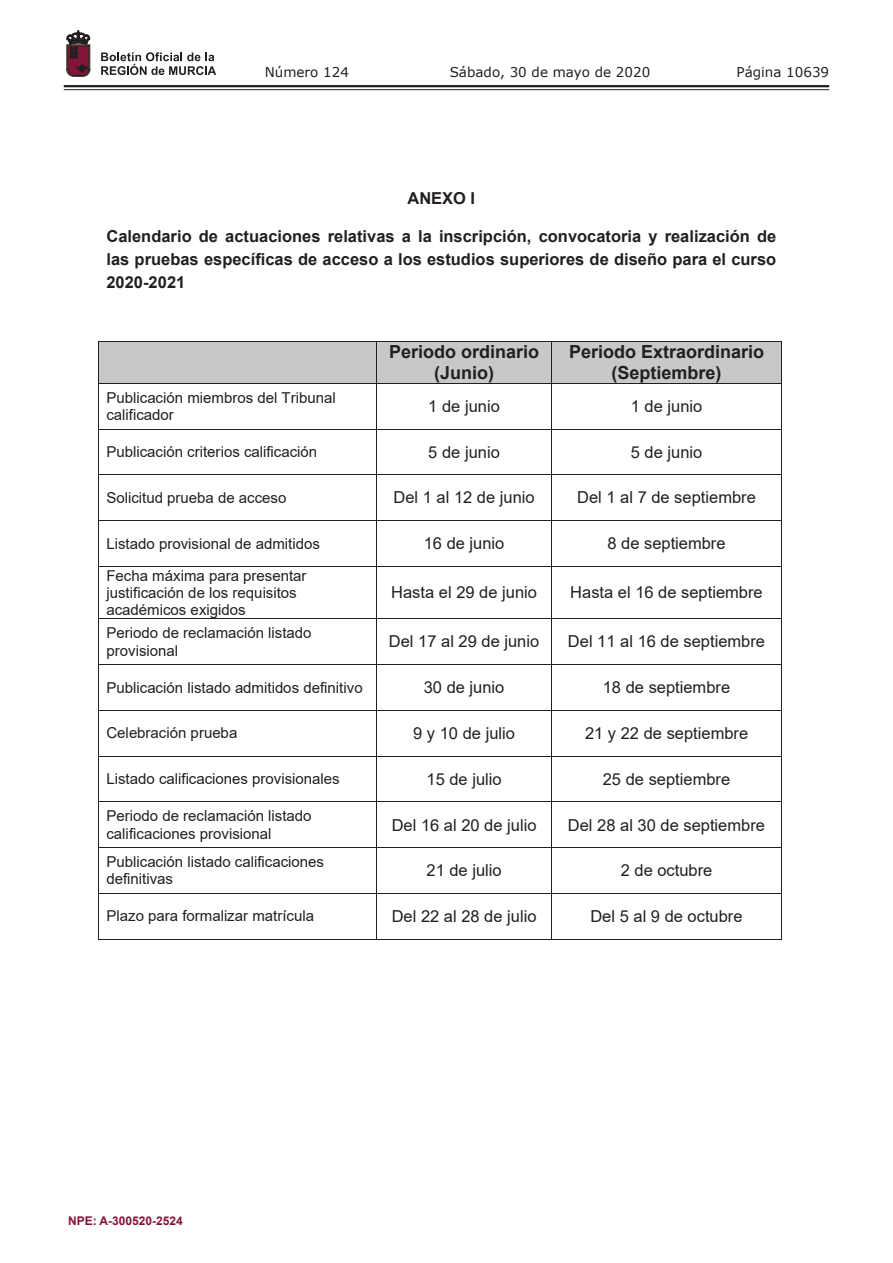
<style>
.page{position:relative;width:893px;height:1263px;background:#fff}
.page>*{position:absolute;margin:0;border:0;box-sizing:border-box;transform-origin:0 0}
.t1{font:700 18px/20.7px "Arial";color:#231f20;text-align:center}
.t2{font:16.5px "Arial";color:#231f20}
.t3{font:700 16.5px/22.8px "Arial";color:#231f20;text-align:justify}
.t4{font:15px/17.2px "Arial";color:#231f20}
.t5{font:13.5px "Verdana";color:#231f20}
.t6{font:700 12px "Arial";color:#83143a}
</style>
<div class="page">
<hr style="left:64px;top:85px;width:765px;height:2px;background:#231f20">
<hr style="left:64px;top:89px;width:765px;height:1px;background:#231f20">
<svg style="left:101px;top:52px;width:115px;height:23px"></svg>
<svg style="left:67px;top:31px;width:23px;height:45px"></svg>
<div style="left:99px;top:341px;width:277px;height:42px;background:#c7c8ca"></div>
<div style="left:377px;top:341px;width:174px;height:42px;background:#c7c8ca"></div>
<div style="left:552px;top:341px;width:229px;height:42px;background:#c7c8ca"></div>
<hr style="left:98px;top:341px;width:684px;height:1px;background:#231f20">
<hr style="left:98px;top:341px;width:1px;height:42px;background:#231f20">
<hr style="left:376px;top:341px;width:1px;height:42px;background:#231f20">
<hr style="left:552px;top:341px;width:1px;height:42px;background:#231f20">
<hr style="left:781px;top:341px;width:1px;height:42px;background:#231f20">
<hr style="left:98px;top:383px;width:684px;height:1px;background:#231f20">
<hr style="left:98px;top:384px;width:1px;height:45px;background:#231f20">
<hr style="left:376px;top:384px;width:1px;height:45px;background:#231f20">
<hr style="left:552px;top:384px;width:1px;height:45px;background:#231f20">
<hr style="left:781px;top:384px;width:1px;height:45px;background:#231f20">
<hr style="left:98px;top:429px;width:684px;height:1px;background:#231f20">
<hr style="left:98px;top:429px;width:1px;height:45px;background:#231f20">
<hr style="left:376px;top:429px;width:1px;height:45px;background:#231f20">
<hr style="left:552px;top:429px;width:1px;height:45px;background:#231f20">
<hr style="left:781px;top:429px;width:1px;height:45px;background:#231f20">
<hr style="left:98px;top:474px;width:684px;height:1px;background:#231f20">
<hr style="left:98px;top:475px;width:1px;height:45px;background:#231f20">
<hr style="left:376px;top:475px;width:1px;height:45px;background:#231f20">
<hr style="left:552px;top:475px;width:1px;height:45px;background:#231f20">
<hr style="left:781px;top:475px;width:1px;height:45px;background:#231f20">
<hr style="left:98px;top:520px;width:684px;height:1px;background:#231f20">
<hr style="left:98px;top:521px;width:1px;height:45px;background:#231f20">
<hr style="left:376px;top:521px;width:1px;height:45px;background:#231f20">
<hr style="left:552px;top:521px;width:1px;height:45px;background:#231f20">
<hr style="left:781px;top:521px;width:1px;height:45px;background:#231f20">
<hr style="left:98px;top:566px;width:684px;height:1px;background:#231f20">
<hr style="left:98px;top:567px;width:1px;height:51px;background:#231f20">
<hr style="left:376px;top:567px;width:1px;height:51px;background:#231f20">
<hr style="left:552px;top:567px;width:1px;height:51px;background:#231f20">
<hr style="left:781px;top:567px;width:1px;height:51px;background:#231f20">
<hr style="left:98px;top:618px;width:684px;height:1px;background:#231f20">
<hr style="left:98px;top:619px;width:1px;height:45px;background:#231f20">
<hr style="left:376px;top:619px;width:1px;height:45px;background:#231f20">
<hr style="left:552px;top:619px;width:1px;height:45px;background:#231f20">
<hr style="left:781px;top:619px;width:1px;height:45px;background:#231f20">
<hr style="left:98px;top:664px;width:684px;height:1px;background:#231f20">
<hr style="left:98px;top:665px;width:1px;height:45px;background:#231f20">
<hr style="left:376px;top:665px;width:1px;height:45px;background:#231f20">
<hr style="left:552px;top:665px;width:1px;height:45px;background:#231f20">
<hr style="left:781px;top:665px;width:1px;height:45px;background:#231f20">
<hr style="left:98px;top:710px;width:684px;height:1px;background:#231f20">
<hr style="left:98px;top:711px;width:1px;height:45px;background:#231f20">
<hr style="left:376px;top:711px;width:1px;height:45px;background:#231f20">
<hr style="left:552px;top:711px;width:1px;height:45px;background:#231f20">
<hr style="left:781px;top:711px;width:1px;height:45px;background:#231f20">
<hr style="left:98px;top:756px;width:684px;height:1px;background:#231f20">
<hr style="left:98px;top:756px;width:1px;height:45px;background:#231f20">
<hr style="left:376px;top:756px;width:1px;height:45px;background:#231f20">
<hr style="left:552px;top:756px;width:1px;height:45px;background:#231f20">
<hr style="left:781px;top:756px;width:1px;height:45px;background:#231f20">
<hr style="left:98px;top:801px;width:684px;height:1px;background:#231f20">
<hr style="left:98px;top:802px;width:1px;height:45px;background:#231f20">
<hr style="left:376px;top:802px;width:1px;height:45px;background:#231f20">
<hr style="left:552px;top:802px;width:1px;height:45px;background:#231f20">
<hr style="left:781px;top:802px;width:1px;height:45px;background:#231f20">
<hr style="left:98px;top:847px;width:684px;height:1px;background:#231f20">
<hr style="left:98px;top:848px;width:1px;height:45px;background:#231f20">
<hr style="left:376px;top:848px;width:1px;height:45px;background:#231f20">
<hr style="left:552px;top:848px;width:1px;height:45px;background:#231f20">
<hr style="left:781px;top:848px;width:1px;height:45px;background:#231f20">
<hr style="left:98px;top:893px;width:684px;height:1px;background:#231f20">
<hr style="left:98px;top:894px;width:1px;height:45px;background:#231f20">
<hr style="left:98px;top:939px;width:278px;height:1px;background:#231f20">
<hr style="left:376px;top:894px;width:1px;height:45px;background:#231f20">
<hr style="left:377px;top:939px;width:175px;height:1px;background:#231f20">
<hr style="left:552px;top:894px;width:1px;height:45px;background:#231f20">
<hr style="left:552px;top:939px;width:229px;height:1px;background:#231f20">
<hr style="left:781px;top:894px;width:1px;height:45px;background:#231f20">
<p class="t5" style="left:265px;top:62px;width:86px">Número 124</p>
<p class="t5" style="left:450px;top:62px;width:202px">Sábado, 30 de mayo de 2020</p>
<p class="t5" style="left:736px;top:62px;width:94px">Página 10639</p>
<p class="t3" style="left:407px;top:187px;width:69px">ANEXO I</p>
<p class="t3" style="left:106px;top:225px;width:671px">Calendario de actuaciones relativas a la inscripción, convocatoria y realización de las pruebas específicas de acceso a los estudios superiores de diseño para el curso 2020-2021</p>
<p class="t1" style="left:389px;top:342px;width:152px">Periodo ordinario (Junio)</p>
<p class="t1" style="left:569px;top:342px;width:197px">Periodo Extraordinario (Septiembre)</p>
<p class="t4" style="left:106px;top:389px;width:231px">Publicación miembros del Tribunal calificador</p>
<p class="t2" style="left:428px;top:395px;width:73px">1 de junio</p>
<p class="t2" style="left:631px;top:395px;width:73px">1 de junio</p>
<p class="t4" style="left:106px;top:443px;width:212px">Publicación criterios calificación</p>
<p class="t2" style="left:428px;top:441px;width:73px">5 de junio</p>
<p class="t2" style="left:631px;top:441px;width:73px">5 de junio</p>
<p class="t4" style="left:106px;top:489px;width:181px">Solicitud prueba de acceso</p>
<p class="t2" style="left:393px;top:486px;width:143px">Del 1 al 12 de junio</p>
<p class="t2" style="left:577px;top:486px;width:180px">Del 1 al 7 de septiembre</p>
<p class="t4" style="left:106px;top:535px;width:215px">Listado provisional de admitidos</p>
<p class="t2" style="left:424px;top:532px;width:82px">16 de junio</p>
<p class="t2" style="left:607px;top:532px;width:120px">8 de septiembre</p>
<p class="t4" style="left:106px;top:566px;width:202px">Fecha máxima para presentar justificación de los requisitos académicos exigidos</p>
<p class="t2" style="left:391px;top:581px;width:147px">Hasta el 29 de junio</p>
<p class="t2" style="left:570px;top:581px;width:194px">Hasta el 16 de septiembre</p>
<p class="t4" style="left:106px;top:624px;width:207px">Periodo de reclamación listado provisional</p>
<p class="t2" style="left:389px;top:630px;width:152px">Del 17 al 29 de junio</p>
<p class="t2" style="left:568px;top:630px;width:199px">Del 11 al 16 de septiembre</p>
<p class="t4" style="left:106px;top:679px;width:258px">Publicación listado admitidos definitivo</p>
<p class="t2" style="left:424px;top:676px;width:82px">30 de junio</p>
<p class="t2" style="left:603px;top:676px;width:129px">18 de septiembre</p>
<p class="t4" style="left:106px;top:724px;width:132px">Celebración prueba</p>
<p class="t2" style="left:413px;top:722px;width:103px">9 y 10 de julio</p>
<p class="t2" style="left:585px;top:722px;width:165px">21 y 22 de septiembre</p>
<p class="t4" style="left:106px;top:770px;width:235px">Listado calificaciones provisionales</p>
<p class="t2" style="left:426px;top:767px;width:77px">15 de julio</p>
<p class="t2" style="left:603px;top:767px;width:129px">25 de septiembre</p>
<p class="t4" style="left:106px;top:807px;width:207px">Periodo de reclamación listado calificaciones provisional</p>
<p class="t2" style="left:392px;top:813px;width:146px">Del 16 al 20 de julio</p>
<p class="t2" style="left:568px;top:813px;width:199px">Del 28 al 30 de septiembre</p>
<p class="t4" style="left:106px;top:853px;width:219px">Publicación listado calificaciones definitivas</p>
<p class="t2" style="left:426px;top:859px;width:77px">21 de julio</p>
<p class="t2" style="left:621px;top:859px;width:93px">2 de octubre</p>
<p class="t4" style="left:106px;top:907px;width:209px">Plazo para formalizar matrícula</p>
<p class="t2" style="left:392px;top:905px;width:146px">Del 22 al 28 de julio</p>
<p class="t2" style="left:590px;top:905px;width:154px">Del 5 al 9 de octubre</p>
<p class="t6" style="left:68px;top:1212px;width:116px">NPE: A-300520-2524</p>
</div>
